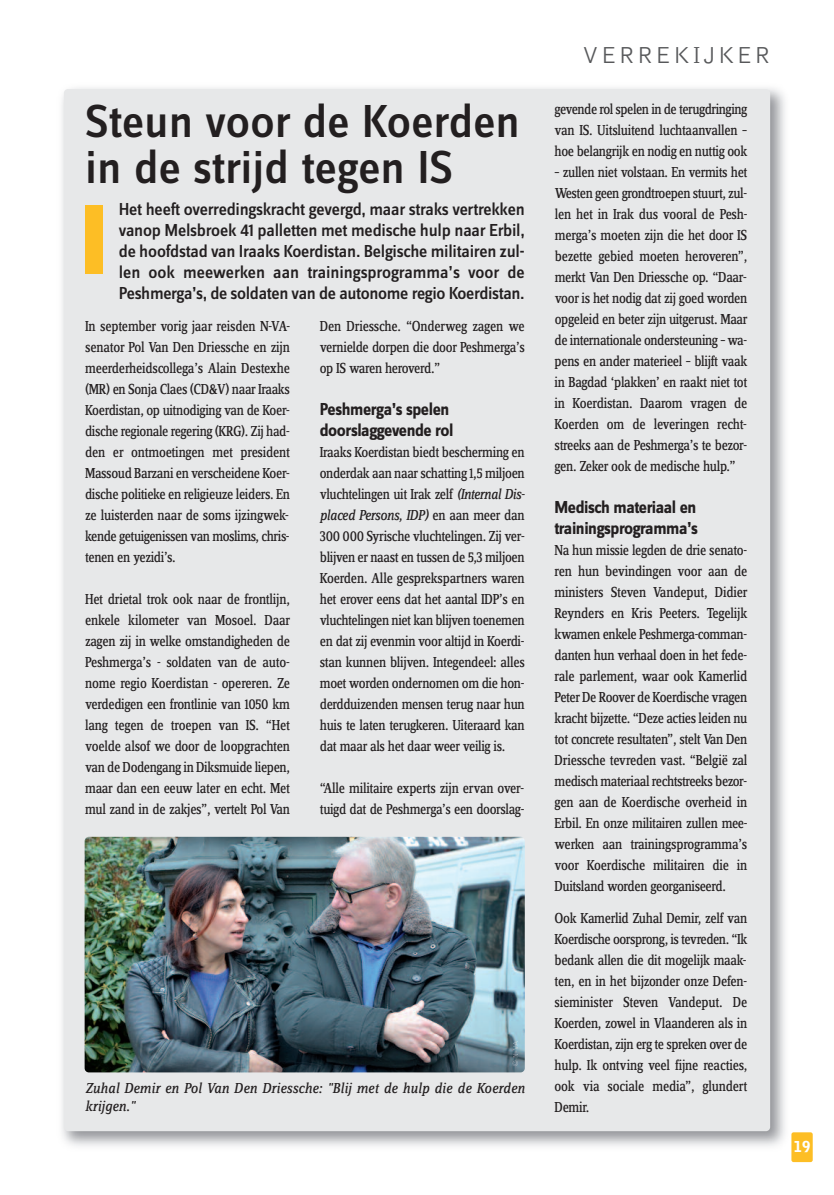
<style>
.page{position:relative;width:834px;height:1195px;background:#fff}
.page>*{position:absolute;margin:0;border:0;box-sizing:border-box;transform-origin:0 0}
.t1{font:500 48px/46.5px "Zine Sans Dis";color:#231f20}
.t2{font:300 24px "Bell Gothic Std";letter-spacing:.1em;color:#57585a}
.t3{font:500 18px/21px "Zine Sans Dis";letter-spacing:-.02em;color:#231f20;text-align:justify}
.t4{font:700 18px/21px "Zine Sans Dis";letter-spacing:-.025em;color:#231f20;scale:.95 1}
.t5{font:15px/21px "Zine Serif Dis";letter-spacing:-.025em;color:#231f20;text-align:justify;scale:.95 1}
.t6{font:italic 15px/18px "Zine Serif Dis";letter-spacing:.005em;color:#231f20}
.t7{font:900 15px "Bell Gothic Std";color:#fff}
.s1{font-style:italic}
</style>
<div class="page">
<img style="left:62px;top:88px;width:723px;height:1058px">
<div style="left:64px;top:89px;width:706px;height:1042px;background:#e7e8e9;border-radius:4px"></div>
<div style="left:85px;top:206px;width:17px;height:68px;background:#fdbe25"></div>
<img style="left:85px;top:837px;width:439px;height:235px;border-radius:4px">
<div style="left:791px;top:1132px;width:21px;height:30px;background:#fdbe25;border-radius:2px"></div>
<img style="left:512px;top:1041px;width:6px;height:25px">
<h1 class="t1" style="left:85px;top:102px;width:436px">Steun voor de Koerden in de strijd tegen IS</h1>
<p class="t3" style="left:119px;top:201px;width:407px">Het heeft overredingskracht gevergd, maar straks vertrekken vanop Melsbroek 41 palletten met medische hulp naar Erbil, de hoofdstad van Iraaks Koerdistan. Belgische militairen zul&shy;len ook meewerken aan trainingsprogramma’s voor de Peshmerga’s, de soldaten van de autonome regio Koerdistan.</p>
<p class="t5" style="left:85px;top:317px;width:217px">In september vorig jaar reisden N-VA&shy;senator Pol Van Den Driessche en zijn meerderheidscollega’s Alain Destexhe (MR) en Sonja Claes (CD&amp;V) naar Iraaks Koerdistan, op uitnodiging van de Koer&shy;dische regionale regering (KRG). Zij had&shy;den er ontmoetingen met president Massoud Barzani en verscheidene Koer&shy;dische politieke en religieuze leiders. En ze luisterden naar de soms ijzingwek&shy;kende getuigenissen van moslims, chris&shy;tenen en yezidi’s.</p>
<p class="t5" style="left:85px;top:590px;width:217px">Het drietal trok ook naar de frontlijn, enkele kilometer van Mosoel. Daar zagen zij in welke omstandigheden de Peshmerga’s - soldaten van de auto&shy;nome regio Koerdistan - opereren. Ze verdedigen een frontlinie van 1050 km lang tegen de troepen van IS. “Het voelde alsof we door de loopgrachten van de Dodengang in Diksmuide liepen, maar dan een eeuw later en echt. Met mul zand in de zakjes”, vertelt Pol Van</p>
<p class="t5" style="left:320px;top:317px;width:217px">Den Driessche. “Onderweg zagen we vernielde dorpen die door Peshmerga’s op IS waren heroverd.”</p>
<p class="t4" style="left:320px;top:400px;width:142px">Peshmerga’s spelen doorslaggevende rol</p>
<p class="t5" style="left:320px;top:443px;width:217px">Iraaks Koerdistan biedt bescherming en onderdak aan naar schatting 1,5 miljoen vluchtelingen uit Irak zelf <span class="s1">(Internal Dis&shy;placed Persons, IDP)</span> en aan meer dan 300 000 Syrische vluchtelingen. Zij ver&shy;blijven er naast en tussen de 5,3 miljoen Koerden. Alle gesprekspartners waren het erover eens dat het aantal IDP’s en vluchtelingen niet kan blijven toenemen en dat zij evenmin voor altijd in Koerdi&shy;stan kunnen blijven. Integendeel: alles moet worden ondernomen om die hon&shy;derdduizenden mensen terug naar hun huis te laten terugkeren. Uiteraard kan dat maar als het daar weer veilig is.</p>
<p class="t5" style="left:320px;top:779px;width:217px">“Alle militaire experts zijn ervan over&shy;tuigd dat de Peshmerga’s een doorslag-</p>
<p class="t6" style="left:85px;top:1081px;width:441px">Zuhal Demir en Pol Van Den Driessche: "Blij met de hulp die de Koerden krijgen."</p>
<h2 class="t2" style="left:582px;top:46px;width:189px">VERREKIJKER</h2>
<p class="t5" style="left:554px;top:100px;width:204px">gevende rol spelen in de terugdringing van IS. Uitsluitend luchtaanvallen – hoe belangrijk en nodig en nuttig ook</p>
<p class="t5" style="left:554px;top:163px;width:205px">– zullen niet volstaan. En vermits het Westen geen grondtroepen stuurt, zul&shy;len het in Irak dus vooral de Pesh&shy;merga’s moeten zijn die het door IS bezette gebied moeten heroveren”, merkt Van Den Driessche op. “Daar&shy;voor is het nodig dat zij goed worden opgeleid en beter zijn uitgerust. Maar de internationale ondersteuning – wa&shy;pens en ander materieel – blijft vaak in Bagdad ‘plakken’ en raakt niet tot in Koerdistan. Daarom vragen de Koerden om de leveringen recht&shy;streeks aan de Peshmerga’s te bezor&shy;gen. Zeker ook de medische hulp.”</p>
<p class="t4" style="left:554px;top:499px;width:152px">Medisch materiaal en trainingsprogramma’s</p>
<p class="t5" style="left:554px;top:541px;width:205px">Na hun missie legden de drie senato&shy;ren hun bevindingen voor aan de ministers Steven Vandeput, Didier Reynders en Kris Peeters. Tegelijk kwamen enkele Peshmerga-comman&shy;danten hun verhaal doen in het fede&shy;rale parlement, waar ook Kamerlid Peter De Roover de Koerdische vragen kracht bijzette. “Deze acties leiden nu tot concrete resultaten”, stelt Van Den Driessche tevreden vast. “België zal medisch materiaal rechtstreeks bezor&shy;gen aan de Koerdische overheid in Erbil. En onze militairen zullen mee&shy;werken aan trainingsprogramma’s voor Koerdische militairen die in Duitsland worden georganiseerd.</p>
<p class="t5" style="left:554px;top:909px;width:204px">Ook Kamerlid Zuhal Demir, zelf van Koerdische oorsprong, is tevreden. “Ik bedank allen die dit mogelijk maak&shy;ten, en in het bijzonder onze Defen&shy;sieminister Steven Vandeput. De Koerden, zowel in Vlaanderen als in Koerdistan, zijn erg te spreken over de hulp. Ik ontving veel fijne reacties, ook via sociale media”, glundert Demir.</p>
<p class="t7" style="left:793px;top:1141px;width:18px">19</p>
</div>
